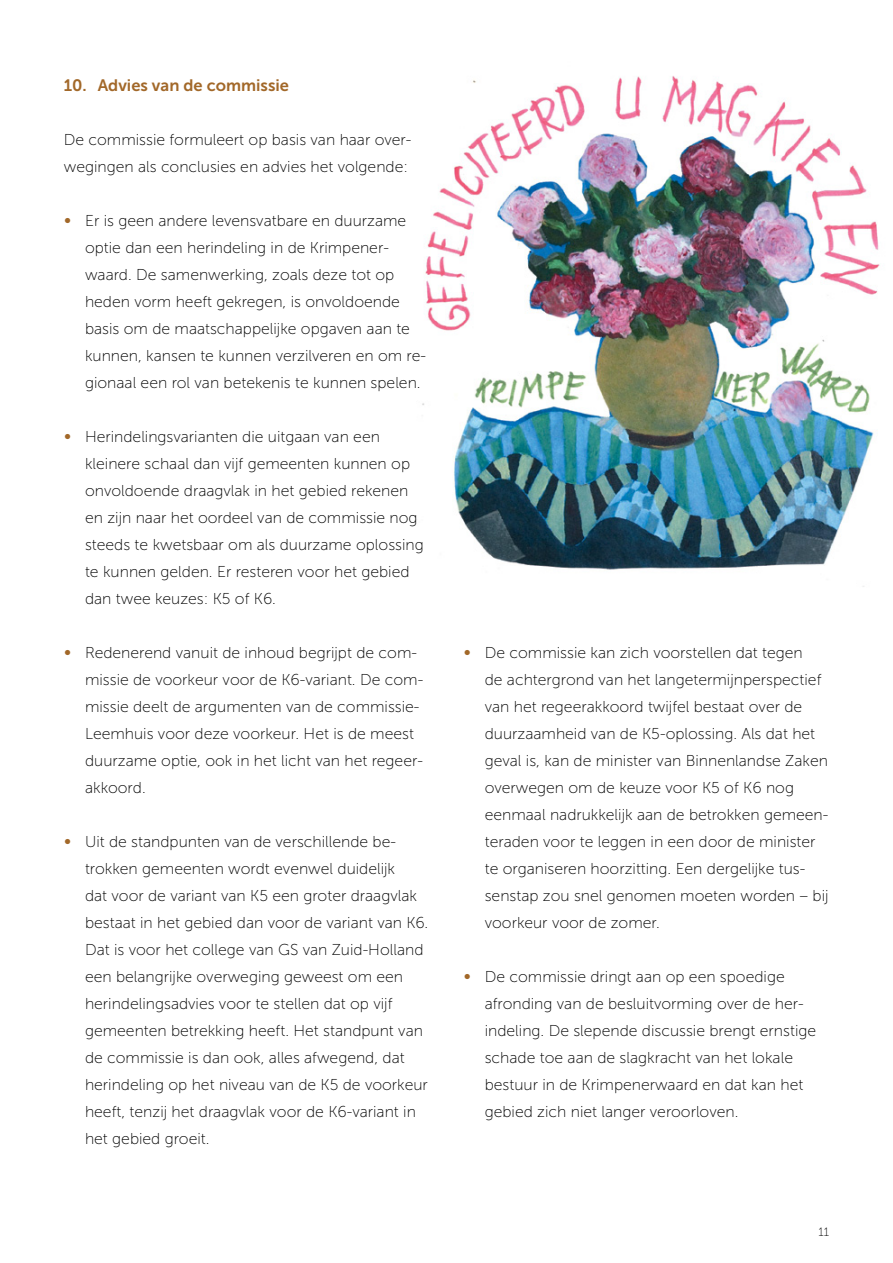
<style>
.page{position:relative;width:893px;height:1263px;background:#fff}
.page>*{position:absolute;margin:0;border:0;box-sizing:border-box;transform-origin:0 0}
.t1{font:16.5px "Museo Sans 700";color:#a26829}
.t2{font:15.75px/27px "Museo Sans 100";color:#000}
.t3{font:12px "Museo Sans 100";color:#000}
.s1{color:#a26829}
</style>
<div class="page">
<img style="left:422px;top:76px;width:458px;height:511px">
<p class="t1" style="left:64px;top:76px;width:227px">10. Advies van de commissie</p>
<p class="t2" style="left:64px;top:126px;width:349px">De commissie formuleert op basis van haar over&shy;wegingen als conclusies en advies het volgende:</p>
<p class="t2" style="left:85px;top:207px;width:343px;text-indent:-21px"><span class="s1">∞</span> Er is geen andere levensvatbare en duurzame optie dan een herindeling in de Krimpener&shy;waard. De samenwerking, zoals deze tot op heden vorm heeft gekregen, is onvoldoende basis om de maatschappelijke opgaven aan te kunnen, kansen te kunnen verzilveren en om re&shy;gionaal een rol van betekenis te kunnen spelen.</p>
<p class="t2" style="left:85px;top:423px;width:340px;text-indent:-21px"><span class="s1">∞</span> Herindelingsvarianten die uitgaan van een kleinere schaal dan vijf gemeenten kunnen op onvoldoende draagvlak in het gebied rekenen en zijn naar het oordeel van de commissie nog steeds te kwetsbaar om als duurzame oplossing te kunnen gelden. Er resteren voor het gebied dan twee keuzes: K5 of K6.</p>
<p class="t2" style="left:85px;top:639px;width:340px;text-indent:-21px"><span class="s1">∞</span> Redenerend vanuit de inhoud begrijpt de com&shy;missie de voorkeur voor de K6-variant. De com&shy;missie deelt de argumenten van de commissie-Leemhuis voor deze voorkeur. Het is de meest duurzame optie, ook in het licht van het regeer&shy;akkoord.</p>
<p class="t2" style="left:85px;top:828px;width:345px;text-indent:-21px"><span class="s1">∞</span> Uit de standpunten van de verschillende be&shy;trokken gemeenten wordt evenwel duidelijk<br>dat voor de variant van K5 een groter draagvlak bestaat in het gebied dan voor de variant van K6.<br>Dat is voor het college van GS van Zuid-Holland een belangrijke overweging geweest om een herindelingsadvies voor te stellen dat op vijf gemeenten betrekking heeft. Het standpunt van de commissie is dan ook, alles afwegend, dat herindeling op het niveau van de K5 de voorkeur heeft, tenzij het draagvlak voor de K6-variant in het gebied groeit.</p>
<p class="t2" style="left:485px;top:639px;width:345px;text-indent:-21px"><span class="s1">∞</span> De commissie kan zich voorstellen dat tegen<br>de achtergrond van het langetermijnperspectief van het regeerakkoord twijfel bestaat over de duurzaamheid van de K5-oplossing. Als dat het geval is, kan de minister van Binnenlandse Zaken overwegen om de keuze voor K5 of K6 nog eenmaal nadrukkelijk aan de betrokken gemeen&shy;teraden voor te leggen in een door de minister te organiseren hoorzitting. Een dergelijke tus&shy;senstap zou snel genomen moeten worden – bij voorkeur voor de zomer.</p>
<p class="t2" style="left:485px;top:963px;width:333px;text-indent:-21px"><span class="s1">∞</span> De commissie dringt aan op een spoedige afronding van de besluitvorming over de her&shy;indeling. De slepende discussie brengt ernstige schade toe aan de slagkracht van het lokale bestuur in de Krimpenerwaard en dat kan het gebied zich niet langer veroorloven.</p>
<p class="t3" style="left:819px;top:1225px;width:12px">11</p>
</div>
